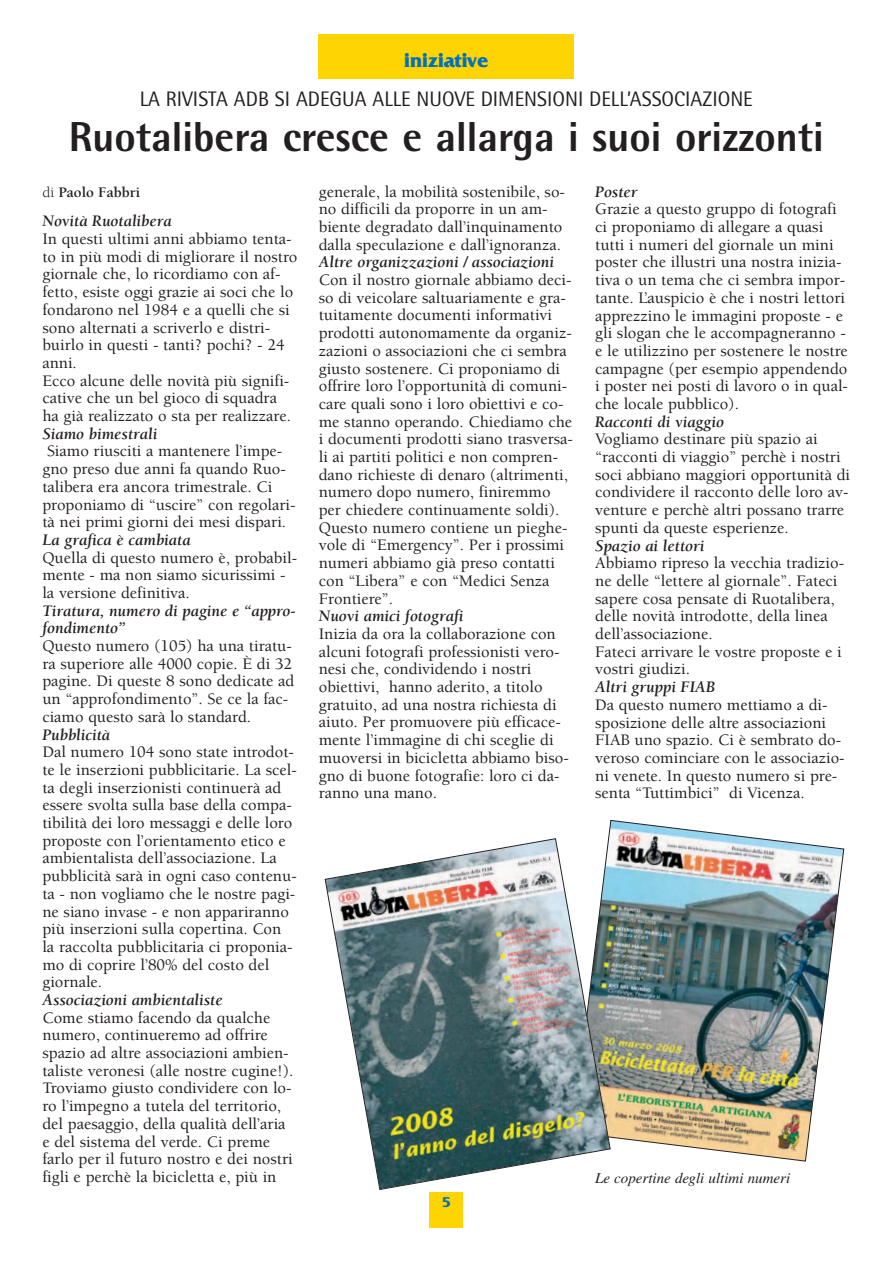
<style>
.page{position:relative;width:893px;height:1263px;background:#fff}
.page>*{position:absolute;margin:0;border:0;box-sizing:border-box;transform-origin:0 0}
.t1{font:800 42px "Rotis Semi Sans";color:#231f20}
.t2{font:21px "Rotis Semi Sans";color:#231f20}
.t3{font:700 21px "Friz Quadrata";color:#0071bc}
.t4{font:500 16.5px/17.7px "Berkeley";color:#231f20}
.t5{font:italic 700 16.5px/17.7px "Berkeley";color:#231f20}
.t6{font:italic 15px "Times";color:#231f20}
.t7{font:700 15px "Berkeley";color:#231f20}
.t8{font:700 15px "Friz Quadrata";color:#0071bc}
.s1{font-weight:400}
</style>
<div class="page">
<div style="left:319px;top:35px;width:255px;height:44px;background:#ffd400"></div>
<div style="left:429px;top:1193px;width:34px;height:35px;background:#ffd400"></div>
<img style="left:608px;top:820px;width:236px;height:342px">
<img style="left:324px;top:838px;width:287px;height:352px">
<p class="t3" style="left:404px;top:53px;width:86px">iniziative</p>
<p class="t2" style="left:140px;top:91px;width:614px">LA RIVISTA ADB SI ADEGUA ALLE NUOVE DIMENSIONI DELL’ASSOCIAZIONE</p>
<h1 class="t1" style="left:69px;top:122px;width:756px">Ruotalibera cresce e allarga i suoi orizzonti</h1>
<p class="t7" style="left:42px;top:186px;width:99px"><span class="s1">di</span> Paolo Fabbri</p>
<p class="t5" style="left:595px;top:184px;width:44px">Poster</p>
<p class="t4" style="left:595px;top:202px;width:254px">Grazie a questo gruppo di fotografi ci proponiamo di allegare a quasi tutti i numeri del giornale un mini poster che illustri una nostra inizia&shy;tiva o un tema che ci sembra impor&shy;tante. L’auspicio è che i nostri lettori apprezzino le immagini proposte - e gli slogan che le accompagneranno - e le utilizzino per sostenere le nostre campagne (per esempio appendendo i poster nei posti di lavoro o in qual&shy;che locale pubblico).</p>
<p class="t5" style="left:595px;top:414px;width:130px">Racconti di viaggio</p>
<p class="t4" style="left:595px;top:432px;width:257px">Vogliamo destinare più spazio ai “racconti di viaggio” perchè i nostri soci abbiano maggiori opportunità di condividere il racconto delle loro av&shy;venture e perchè altri possano trarre spunti da queste esperienze.</p>
<p class="t5" style="left:595px;top:538px;width:111px">Spazio ai lettori</p>
<p class="t4" style="left:595px;top:556px;width:250px">Abbiamo ripreso la vecchia tradizio&shy;ne delle “lettere al giornale”. Fateci sapere cosa pensate di Ruotalibera, delle novità introdotte, della linea dell’associazione.<br>Fateci arrivare le vostre proposte e i vostri giudizi.</p>
<p class="t5" style="left:595px;top:680px;width:122px">Altri gruppi FIAB</p>
<p class="t4" style="left:595px;top:697px;width:251px">Da questo numero mettiamo a di&shy;sposizione delle altre associazioni FIAB uno spazio. Ci è sembrato do&shy;veroso cominciare con le associazio&shy;ni venete. In questo numero si pre&shy;senta “Tuttimbici” di Vicenza.</p>
<p class="t4" style="left:319px;top:184px;width:248px">generale, la mobilità sostenibile, so&shy;no difficili da proporre in un am&shy;biente degradato dall’inquinamento dalla speculazione e dall’ignoranza.</p>
<p class="t5" style="left:319px;top:255px;width:237px">Altre organizzazioni / associazioni</p>
<p class="t4" style="left:319px;top:272px;width:256px">Con il nostro giornale abbiamo deci&shy;so di veicolare saltuariamente e gra&shy;tuitamente documenti informativi prodotti autonomamente da organiz&shy;zazioni o associazioni che ci sembra giusto sostenere. Ci proponiamo di offrire loro l’opportunità di comuni&shy;care quali sono i loro obiettivi e co&shy;me stanno operando. Chiediamo che i documenti prodotti siano trasversa&shy;li ai partiti politici e non compren&shy;dano richieste di denaro (altrimenti, numero dopo numero, finiremmo per chiedere continuamente soldi).<br>Questo numero contiene un pieghe&shy;vole di “Emergency”. Per i prossimi numeri abbiamo già preso contatti con “Libera” e con “Medici Senza Frontiere”.</p>
<p class="t5" style="left:319px;top:609px;width:146px">Nuovi amici fotografi</p>
<p class="t4" style="left:319px;top:626px;width:251px">Inizia da ora la collaborazione con alcuni fotografi professionisti vero&shy;nesi che, condividendo i nostri obiettivi, hanno aderito, a titolo gratuito, ad una nostra richiesta di aiuto. Per promuovere più efficace&shy;mente l’immagine di chi sceglie di muoversi in bicicletta abbiamo biso&shy;gno di buone fotografie: loro ci da&shy;ranno una mano.</p>
<p class="t5" style="left:42px;top:214px;width:131px">Novità Ruotalibera</p>
<p class="t4" style="left:42px;top:232px;width:256px">In questi ultimi anni abbiamo tenta&shy;to in più modi di migliorare il nostro giornale che, lo ricordiamo con af&shy;fetto, esiste oggi grazie ai soci che lo fondarono nel 1984 e a quelli che si sono alternati a scriverlo e distri&shy;buirlo in questi - tanti? pochi? - 24 anni.<br>Ecco alcune delle novità più signifi&shy;cative che un bel gioco di squadra ha già realizzato o sta per realizzare.</p>
<p class="t5" style="left:42px;top:426px;width:116px">Siamo bimestrali</p>
<p class="t4" style="left:42px;top:444px;width:255px">Siamo riusciti a mantenere l’impe&shy;gno preso due anni fa quando Ruo&shy;talibera era ancora trimestrale. Ci proponiamo di “uscire” con regolari&shy;tà nei primi giorni dei mesi dispari.</p>
<p class="t5" style="left:42px;top:532px;width:150px">La grafica è cambiata</p>
<p class="t4" style="left:42px;top:550px;width:256px">Quella di questo numero è, probabil&shy;mente - ma non siamo sicurissimi - la versione definitiva.</p>
<p class="t5" style="left:42px;top:603px;width:255px">Tiratura, numero di pagine e “appro&shy;fondimento”</p>
<p class="t4" style="left:42px;top:639px;width:254px">Questo numero (105) ha una tiratu&shy;ra superiore alle 4000 copie. È di 32 pagine. Di queste 8 sono dedicate ad un “approfondimento”. Se ce la fac&shy;ciamo questo sarà lo standard.</p>
<p class="t5" style="left:42px;top:727px;width:69px">Pubblicità</p>
<p class="t4" style="left:42px;top:745px;width:256px">Dal numero 104 sono state introdot&shy;te le inserzioni pubblicitarie. La scel&shy;ta degli inserzionisti continuerà ad essere svolta sulla base della compa&shy;tibilità dei loro messaggi e delle loro proposte con l’orientamento etico e ambientalista dell’associazione. La pubblicità sarà in ogni caso contenu&shy;ta - non vogliamo che le nostre pagi&shy;ne siano invase - e non appariranno più inserzioni sulla copertina. Con la raccolta pubblicitaria ci proponia&shy;mo di coprire l’80% del costo del giornale.</p>
<p class="t5" style="left:42px;top:992px;width:182px">Associazioni ambientaliste</p>
<p class="t4" style="left:42px;top:1010px;width:253px">Come stiamo facendo da qualche numero, continueremo ad offrire spazio ad altre associazioni ambien&shy;taliste veronesi (alle nostre cugine!).<br>Troviamo giusto condividere con lo&shy;ro l’impegno a tutela del territorio, del paesaggio, della qualità dell’aria e del sistema del verde. Ci preme farlo per il futuro nostro e dei nostri figli e perchè la bicicletta e, più in</p>
<p class="t6" style="left:595px;top:1173px;width:196px">Le copertine degli ultimi numeri</p>
<p class="t8" style="left:442px;top:1197px;width:10px">5</p>
</div>
